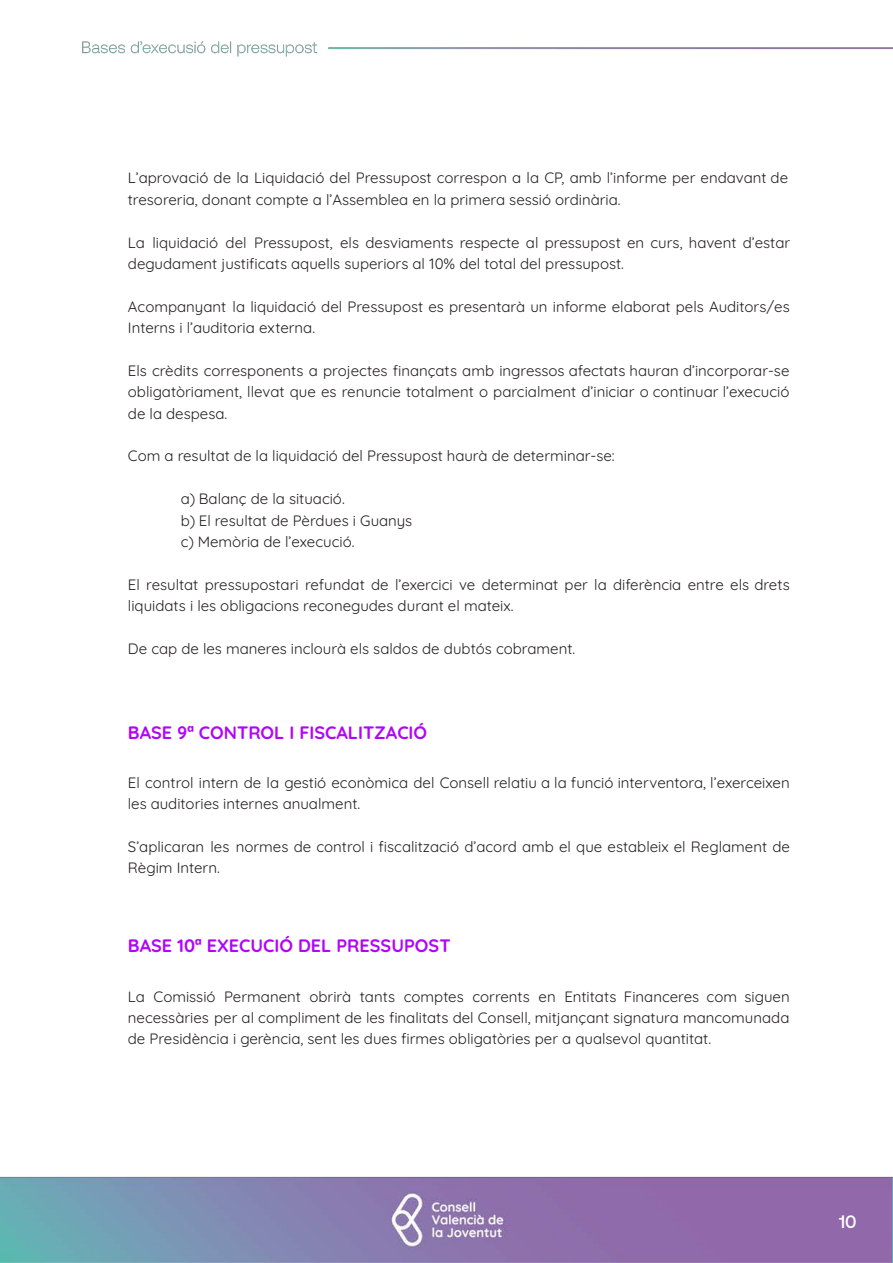
<style>
.page{position:relative;width:893px;height:1263px;background:#fff}
.page>*{position:absolute;margin:0;border:0;box-sizing:border-box;transform-origin:0 0}
.t1{font:700 18px "Quicksand";color:#b304fa}
.t2{font:500 18px "Aeonik";color:#fff}
.t3{font:15px/21.3px "Quicksand";color:#231f20}
</style>
<div class="page">
<img style="left:0;top:41px;width:893px;height:1222px">
<div style="left:0;top:100px;width:893px;height:1027px;background:#fff"></div>
<p class="t3" style="left:128px;top:165px;width:662px;line-height:21.8px">L’aprovació de la Liquidació del Pressupost correspon a la CP, amb l’informe per endavant de tresoreria, donant compte a l’Assemblea en la primera sessió ordinària.</p>
<p class="t3" style="left:128px;top:230px;width:664px">La liquidació del Pressupost, els desviaments respecte al pressupost en curs, havent d’estar degudament justificats aquells superiors al 10% del total del pressupost.</p>
<p class="t3" style="left:128px;top:294px;width:663px">Acompanyant la liquidació del Pressupost es presentarà un informe elaborat pels Auditors/es<br>Interns i l’auditoria externa.</p>
<p class="t3" style="left:128px;top:358px;width:663px;text-align:justify">Els crèdits corresponents a projectes finançats amb ingressos afectats hauran d’incorporar-se obligatòriament, llevat que es renuncie totalment o parcialment d’iniciar o continuar l’execució de la despesa.</p>
<p class="t3" style="left:128px;top:444px;width:488px">Com a resultat de la liquidació del Pressupost haurà de determinar-se:</p>
<p class="t3" style="left:181px;top:487px;width:233px">a) Balanç de la situació.<br>b) El resultat de Pèrdues i Guanys c) Memòria de l’execució.</p>
<p class="t3" style="left:128px;top:572px;width:663px">El resultat pressupostari refundat de l’exercici ve determinat per la diferència entre els drets liquidats i les obligacions reconegudes durant el mateix.</p>
<p class="t3" style="left:128px;top:636px;width:449px">De cap de les maneres inclourà els saldos de dubtós cobrament.</p>
<p class="t1" style="left:128px;top:718px;width:301px">BASE 9ª CONTROL I FISCALITZACIÓ</p>
<p class="t3" style="left:128px;top:770px;width:663px">El control intern de la gestió econòmica del Consell relatiu a la funció interventora, l’exerceixen les auditories internes anualment.</p>
<p class="t3" style="left:128px;top:834px;width:663px">S’aplicaran les normes de control i fiscalització d’acord amb el que estableix el Reglament de<br>Règim Intern.</p>
<p class="t1" style="left:128px;top:932px;width:324px">BASE 10ª EXECUCIÓ DEL PRESSUPOST</p>
<p class="t3" style="left:128px;top:984px;width:663px;text-align:justify">La Comissió Permanent obrirà tants comptes corrents en Entitats Financeres com siguen necessàries per al compliment de les finalitats del Consell, mitjançant signatura mancomunada de Presidència i gerència, sent les dues firmes obligatòries per a qualsevol quantitat.</p>
<p class="t2" style="left:839px;top:1211px;width:19px">10</p>
</div>
